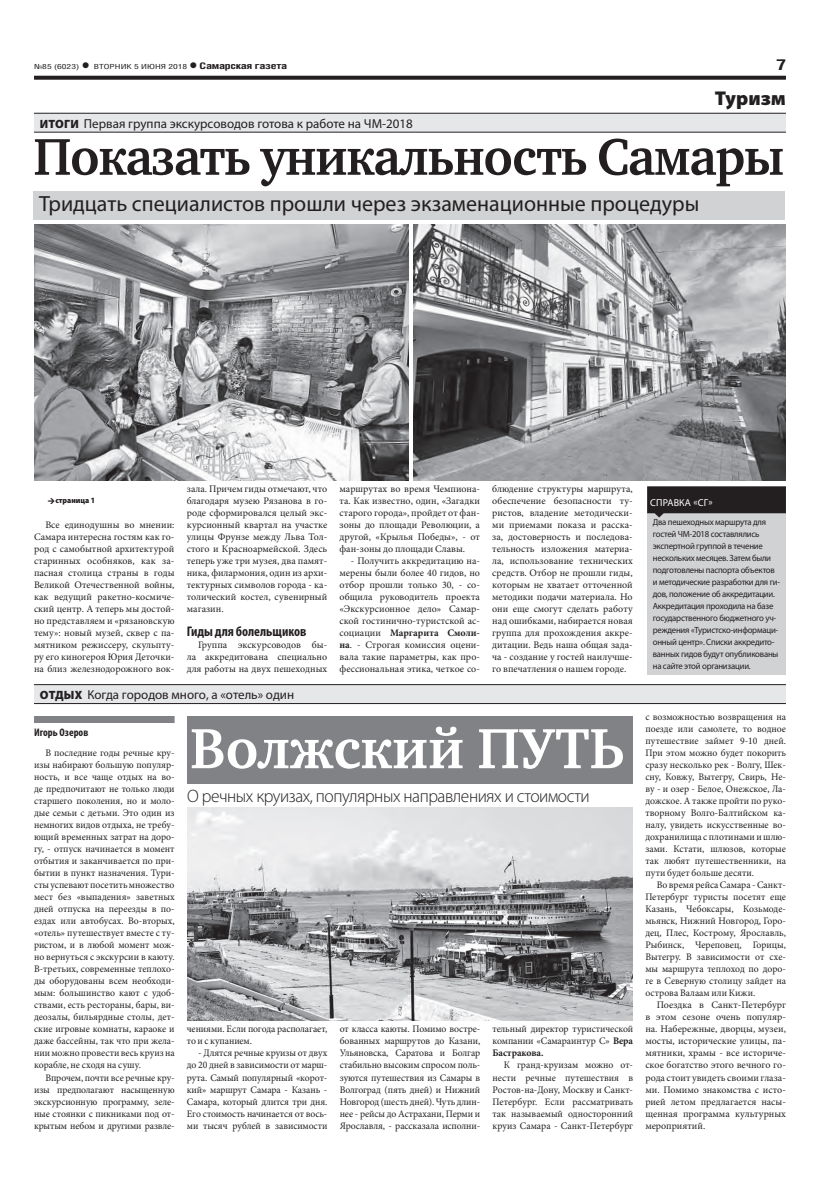
<style>
.page{position:relative;width:820px;height:1191px;background:#fff}
.page>*{position:absolute;margin:0;border:0;box-sizing:border-box;transform-origin:0 0}
.t1{font:700 58px "Charter C";color:#fff}
.t2{font:700 53px "Charter C";letter-spacing:-.025em;color:#231f20;scale:.95 1}
.t3{font:22px "Myriad Pro";color:#231f20}
.t4{font:900 20px "Myriad Pro";color:#231f20}
.t5{font:300 18px "Myriad Pro";letter-spacing:-.025em;color:#231f20}
.t6{font:700 15px "Helios Cond";color:#231f20;scale:1.4 1}
.t7{font:700 condensed 14px "Myriad Pro";color:#231f20}
.t8{font:13px "Myriad Pro";color:#231f20}
.t9{font:700 condensed 11px "Myriad Pro";color:#231f20}
.t10{font:10px/12px "Minion Pro";color:#231f20;text-align:justify}
.t11{font:10px "Myriad Pro";letter-spacing:.02em;color:#fff}
.t12{font:9px/12px "Myriad Pro";letter-spacing:-.025em;color:#231f20}
.t13{font:700 9px "Helios Cond";letter-spacing:-.02em;color:#231f20;scale:1.4 1}
.t14{font:900 8px "Myriad Pro";color:#231f20;scale:.95 1}
.t15{font:7px "Helios Cond";color:#231f20;scale:1.4 1}
.s1{font-weight:700;font-size:16px}
.s2{font-size:16px}
.s3{font-weight:900;font-size:12px}
.s4{font-weight:700}
</style>
<div class="page">
<svg style="left:34px;top:76px;width:751px;height:4px;background:#322f2f"></svg>
<div style="left:34px;top:685px;width:751px;height:18px;background:#e6e7e9"></div>
<hr style="left:34px;top:684px;width:751px;height:1px;background:#231f20">
<hr style="left:34px;top:703px;width:751px;height:1px;background:#231f20">
<div style="left:34px;top:113px;width:751px;height:19px;background:#e6e7e9"></div>
<hr style="left:34px;top:113px;width:751px;height:1px;background:#231f20">
<hr style="left:34px;top:132px;width:751px;height:1px;background:#231f20">
<div style="left:33px;top:192px;width:751px;height:28px;background:#d1d2d4"></div>
<div style="left:187px;top:717px;width:445px;height:67px;background:#808285"></div>
<div style="left:647px;top:509px;width:138px;height:165px;background:#d1d2d4"></div>
<svg style="left:647px;top:486px;width:138px;height:31px;background:#393637"></svg>
<div style="left:34px;top:716px;width:140px;height:7px;background:#808285"></div>
<img style="left:34px;top:225px;width:374px;height:255px">
<img style="left:413px;top:225px;width:372px;height:255px">
<img style="left:187px;top:807px;width:445px;height:213px">
<p class="t15" style="left:34px;top:63px;width:111px">№85 (6023) <span class="s1">•</span> ВТОРНИК 5 ИЮНЯ 2018</p>
<p class="t13" style="left:189px;top:61px;width:72px"><span class="s2">•</span> Самарская газета</p>
<h3 class="t6" style="left:775px;top:55px;width:9px">7</h3>
<h3 class="t4" style="left:714px;top:87px;width:72px">Туризм</h3>
<h3 class="t8" style="left:40px;top:115px;width:374px"><span class="s3">ИТОГИ</span> Первая группа экскурсоводов готова к работе на ЧМ-2018</h3>
<h2 class="t2" style="left:33px;top:128px;width:791px">Показать уникальность Самары</h2>
<h3 class="t3" style="left:39px;top:190px;width:661px">Тридцать специалистов прошли через экзаменационные процедуры</h3>
<p class="t14" style="left:55px;top:496px;width:43px">страница 1</p>
<p class="t10" style="left:34px;top:519px;width:142px;text-indent:11px">Все единодушны во мнении:<br>Самара интересна гостям как го&shy;род с самобытной архитектурой старинных особняков, как за&shy;пасная столица страны в годы Великой Отечественной войны, как ведущий ракетно-космиче&shy;ский центр. А теперь мы достой&shy;но представляем и «рязановскую тему»: новый музей, сквер с па&shy;мятником режиссеру, скульпту&shy;ру его киногероя Юрия Деточки&shy;на близ железнодорожного вок-</p>
<p class="t10" style="left:187px;top:483px;width:142px">зала. Причем гиды отмечают, что благодаря музею Рязанова в го&shy;роде сформировался целый экс&shy;курсионный квартал на участке улицы Фрунзе между Льва Тол&shy;стого и Красноармейской. Здесь теперь уже три музея, два памят&shy;ника, филармония, один из архи&shy;тектурных символов города - ка&shy;толический костел, сувенирный магазин.</p>
<h3 class="t7" style="left:187px;top:623px;width:121px">Гиды для болельщиков</h3>
<p class="t10" style="left:187px;top:639px;width:142px;text-indent:11px">Группа экскурсоводов бы&shy;ла аккредитована специально для работы на двух пешеходных</p>
<h3 class="t8" style="left:40px;top:686px;width:256px"><span class="s3">ОТДЫХ</span> Когда городов много, а «отель» один</h3>
<p class="t10" style="left:339px;top:483px;width:142px">маршрутах во время Чемпиона&shy;та. Как известно, один, «Загадки старого города», пройдет от фан&shy;зоны до площади Революции, а другой, «Крылья Победы», - от фан-зоны до площади Славы.</p>
<p class="t10" style="left:339px;top:555px;width:142px;text-indent:11px">- Получить аккредитацию на&shy;мерены были более 40 гидов, но отбор прошли только 30, - со&shy;общила руководитель проекта «Экскурсионное дело» Самар&shy;ской гостинично-туристской ас&shy;социации <span class="s4">Маргарита Смоли&shy;на</span>. - Строгая комиссия оцени&shy;вала такие параметры, как про&shy;фессиональная этика, четкое со-</p>
<p class="t10" style="left:492px;top:483px;width:142px">блюдение структуры маршрута, обеспечение безопасности ту&shy;ристов, владение методически&shy;ми приемами показа и расска&shy;за, достоверность и последова&shy;тельность изложения материа&shy;ла, использование технических средств. Отбор не прошли гиды, которым не хватает отточенной методики подачи материала. Но они еще смогут сделать работу над ошибками, набирается новая группа для прохождения аккре&shy;дитации. Ведь наша общая зада&shy;ча - создание у гостей наилучше&shy;го впечатления о нашем городе.</p>
<p class="t9" style="left:34px;top:726px;width:56px">Игорь Озеров</p>
<p class="t10" style="left:34px;top:747px;width:142px;text-indent:11px">В последние годы речные кру&shy;изы набирают большую популяр&shy;ность, и все чаще отдых на во&shy;де предпочитают не только люди старшего поколения, но и моло&shy;дые семьи с детьми. Это один из немногих видов отдыха, не требу&shy;ющий временных затрат на доро&shy;гу, - отпуск начинается в момент отбытия и заканчивается по при&shy;бытии в пункт назначения. Тури&shy;сты успевают посетить множество мест без «выпадения» заветных дней отпуска на переезды в по&shy;ездах или автобусах. Во-вторых, «отель» путешествует вместе с ту&shy;ристом, и в любой момент мож&shy;но вернуться с экскурсии в каюту.<br>В-третьих, современные теплохо&shy;ды оборудованы всем необходи&shy;мым: большинство кают с удоб&shy;ствами, есть рестораны, бары, ви&shy;деозалы, бильярдные столы, дет&shy;ские игровые комнаты, караоке и даже бассейны, так что при жела&shy;нии можно провести весь круиз на корабле, не сходя на сушу.</p>
<p class="t10" style="left:34px;top:1071px;width:142px;text-indent:11px">Впрочем, почти все речные кру&shy;изы предполагают насыщенную экскурсионную программу, зеле&shy;ные стоянки с пикниками под от&shy;крытым небом и другими развле-</p>
<h1 class="t1" style="left:190px;top:717px;width:436px">Волжский ПУТЬ</h1>
<h3 class="t5" style="left:187px;top:784px;width:404px">О речных круизах, популярных направлениях и стоимости</h3>
<p class="t10" style="left:187px;top:1023px;width:142px">чениями. Если погода располагает, то и с купанием.</p>
<p class="t10" style="left:187px;top:1047px;width:142px;text-indent:11px">- Длятся речные круизы от двух до 20 дней в зависимости от марш&shy;рута. Самый популярный «корот&shy;кий» маршрут Самара - Казань - Самара, который длится три дня.<br>Его стоимость начинается от вось&shy;ми тысяч рублей в зависимости</p>
<p class="t10" style="left:339px;top:1023px;width:142px">от класса каюты. Помимо востре&shy;бованных маршрутов до Казани, Ульяновска, Саратова и Болгар стабильно высоким спросом поль&shy;зуются путешествия из Самары в Волгоград (пять дней) и Нижний Новгород (шесть дней). Чуть длин&shy;нее - рейсы до Астрахани, Перми и Ярославля, - рассказала исполни-</p>
<p class="t10" style="left:492px;top:1023px;width:142px">тельный директор туристической компании «Самараинтур С» <span class="s4">Вера Бастракова.</span></p>
<p class="t10" style="left:492px;top:1059px;width:142px;text-indent:11px">К гранд-круизам можно от&shy;нести речные путешествия в Ростов-на-Дону, Москву и Санкт-Петербург. Если рассматривать так называемый односторонний круиз Самара - Санкт-Петербург</p>
<p class="t11" style="left:649px;top:496px;width:64px">СПРАВКА «СГ»</p>
<p class="t12" style="left:652px;top:515px;width:129px">Два пешеходных маршрута для гостей ЧМ-2018 составлялись экспертной группой в течение нескольких месяцев. Затем были подготовлены паспорта объектов и методические разработки для ги&shy;дов, положение об аккредитации.<br>Аккредитация проходила на базе государственного бюджетного уч&shy;реждения «Туристско-информаци&shy;онный центр». Списки аккредито&shy;ванных гидов будут опубликованы на сайте этой организации.</p>
<p class="t10" style="left:645px;top:711px;width:142px">с возможностью возвращения на поезде или самолете, то водное путешествие займет 9-10 дней.<br>При этом можно будет покорить сразу несколько рек - Волгу, Шек&shy;сну, Ковжу, Вытегру, Свирь, Не&shy;ву - и озер - Белое, Онежское, Ла&shy;дожское. А также пройти по руко&shy;творному Волго-Балтийском ка&shy;налу, увидеть искусственные во&shy;дохранилища с плотинами и шлю&shy;зами. Кстати, шлюзов, которые так любят путешественники, на пути будет больше десяти.</p>
<p class="t10" style="left:645px;top:879px;width:142px;text-indent:11px">Во время рейса Самара - Санкт-Петербург туристы посетят еще Казань, Чебоксары, Козьмоде&shy;мьянск, Нижний Новгород, Горо&shy;дец, Плес, Кострому, Ярославль, Рыбинск, Череповец, Горицы, Вытегру. В зависимости от схе&shy;мы маршрута теплоход по доро&shy;ге в Северную столицу зайдет на острова Валаам или Кижи.</p>
<p class="t10" style="left:645px;top:999px;width:142px;text-indent:11px">Поездка в Санкт-Петербург в этом сезоне очень популяр&shy;на. Набережные, дворцы, музеи, мосты, исторические улицы, па&shy;мятники, храмы - все историче&shy;ское богатство этого вечного го&shy;рода стоит увидеть своими глаза&shy;ми. Помимо знакомства с исто&shy;рией летом предлагается насы&shy;щенная программа культурных мероприятий.</p>
</div>
